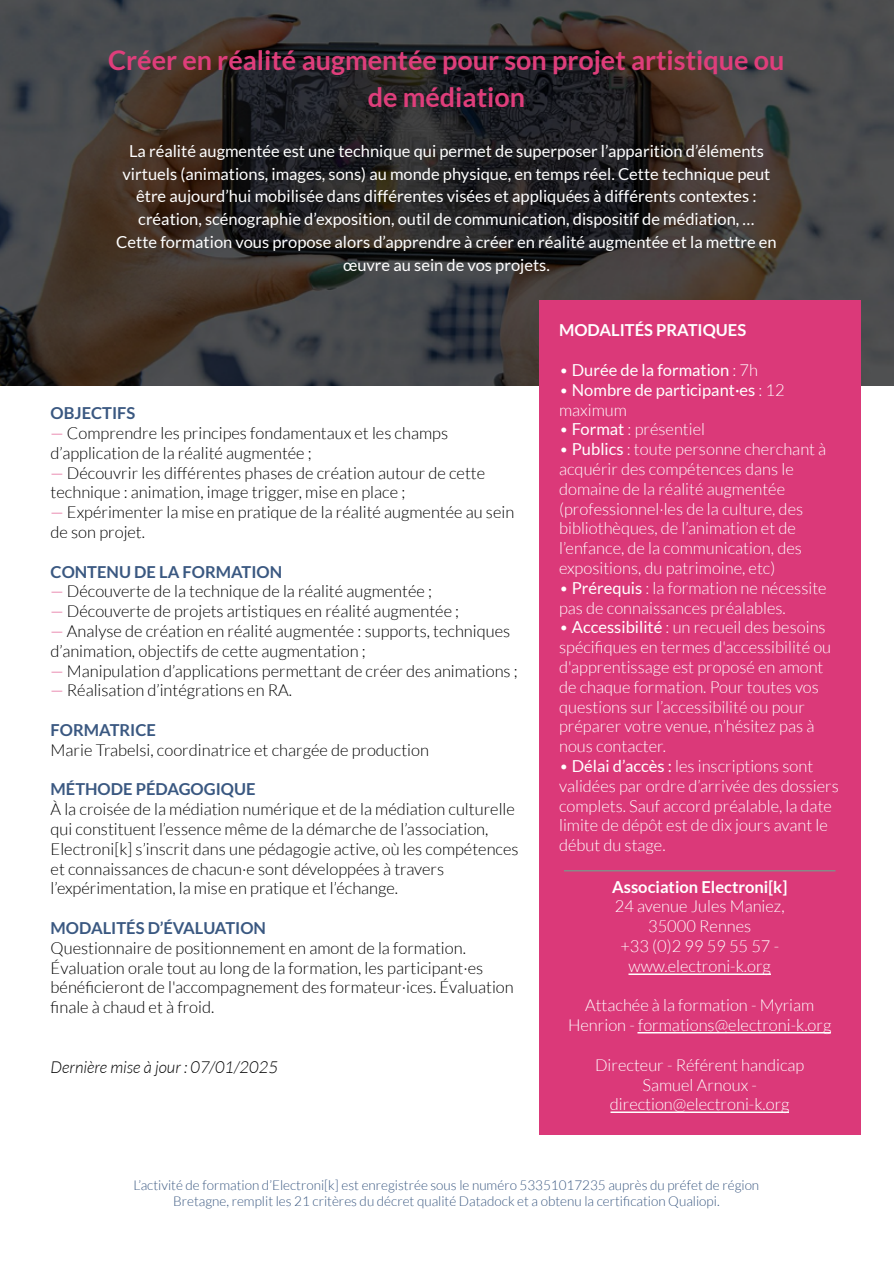
<style>
.page{position:relative;width:894px;height:1263px;background:#fff}
.page>*{position:absolute;margin:0;border:0;box-sizing:border-box;transform-origin:0 0}
.t1{font:700 27px/37.2px "Lato";color:#df3e7b;text-align:center}
.t2{font:300 16.5px/19.8px "Lato";color:#000}
.t3{font:300 16.5px/19.8px "Lato";color:#fff}
.t4{font:16.5px/22.8px "Lato";color:#fff;text-align:center}
.t5{font:700 16.5px "Lato";color:#3a5881}
.t6{font:700 16.5px "Lato";color:#fff}
.t7{font:italic 300 16.5px "Lato";color:#000}
.t8{font:300 13.5px/16.2px "Lato";color:#3a5881;text-align:center}
.s1{color:#db3979}
.s2{font-weight:300}
.s3{font-weight:400}
</style>
<div class="page">
<img style="left:0;top:0;width:894px;height:385px">
<div style="left:539px;top:300px;width:322px;height:835px;background:#db3979"></div>
<hr style="left:564px;top:870px;width:272px;height:2px;background:#888">
<hr style="left:628px;top:974px;width:143px;height:1px;background:#fff">
<hr style="left:638px;top:1032px;width:193px;height:2px;background:#fff">
<hr style="left:610px;top:1111px;width:179px;height:2px;background:#fff">
<h1 class="t1" style="left:108px;top:41px;width:678px">Créer en réalité augmentée pour son projet artistique ou de médiation</h1>
<p class="t4" style="left:116px;top:139px;width:662px">La réalité augmentée est une technique qui permet de superposer l’apparition d’éléments virtuels (animations, images, sons) au monde physique, en temps réel. Cette technique peut être aujourd’hui mobilisée dans différentes visées et appliquées à différents contextes : création, scénographie d’exposition, outil de communication, dispositif de médiation, … Cette formation vous propose alors d’apprendre à créer en réalité augmentée et la mettre en œuvre au sein de vos projets.</p>
<p class="t5" style="left:51px;top:404px;width:86px">OBJECTIFS</p>
<p class="t2" style="left:51px;top:423px;width:399px"><span class="s1">—</span> Comprendre les principes fondamentaux et les champs d’application de la réalité augmentée ;</p>
<p class="t2" style="left:51px;top:463px;width:436px"><span class="s1">—</span> Découvrir les différentes phases de création autour de cette technique : animation, image trigger, mise en place ;</p>
<p class="t2" style="left:51px;top:502px;width:465px"><span class="s1">—</span> Expérimenter la mise en pratique de la réalité augmentée au sein de son projet.</p>
<p class="t5" style="left:51px;top:562px;width:233px">CONTENU DE LA FORMATION</p>
<p class="t2" style="left:51px;top:582px;width:383px"><span class="s1">—</span> Découverte de la technique de la réalité augmentée ;</p>
<p class="t2" style="left:51px;top:601px;width:410px"><span class="s1">—</span> Découverte de projets artistiques en réalité augmentée ;</p>
<p class="t2" style="left:51px;top:621px;width:461px"><span class="s1">—</span> Analyse de création en réalité augmentée : supports, techniques d’animation, objectifs de cette augmentation ;</p>
<p class="t2" style="left:51px;top:661px;width:469px"><span class="s1">—</span> Manipulation d’applications permettant de créer des animations ;</p>
<p class="t2" style="left:51px;top:681px;width:243px"><span class="s1">—</span> Réalisation d’intégrations en RA.</p>
<p class="t5" style="left:51px;top:721px;width:107px">FORMATRICE</p>
<p class="t2" style="left:51px;top:740px;width:380px">Marie Trabelsi, coordinatrice et chargée de production</p>
<p class="t5" style="left:51px;top:780px;width:206px">MÉTHODE PÉDAGOGIQUE</p>
<p class="t2" style="left:51px;top:799px;width:470px">À la croisée de la médiation numérique et de la médiation culturelle qui constituent l’essence même de la démarche de l’association, Electroni[k] s’inscrit dans une pédagogie active, où les compétences et connaissances de chacun·e sont développées à travers l’expérimentation, la mise en pratique et l’échange.</p>
<p class="t5" style="left:51px;top:919px;width:217px">MODALITÉS D’ÉVALUATION</p>
<p class="t2" style="left:51px;top:938px;width:465px">Questionnaire de positionnement en amont de la formation.<br>Évaluation orale tout au long de la formation, les participant·es bénéficieront de l'accompagnement des formateur·ices. Évaluation finale à chaud et à froid.</p>
<p class="t7" style="left:51px;top:1058px;width:229px">Dernière mise à jour : 07/01/2025</p>
<p class="t6" style="left:559px;top:321px;width:189px">MODALITÉS PRATIQUES</p>
<p class="t4" style="left:559px;top:359px;width:201px"><span class="s2">•</span> Durée de la formation <span class="s2">: 7h</span></p>
<p class="t4" style="left:559px;top:380px;width:227px;line-height:19.8px;text-align:left"><span class="s2">•</span> Nombre de participant·es <span class="s2">: 12 maximum</span></p>
<p class="t3" style="left:559px;top:420px;width:148px">• <span class="s3">Format</span> : présentiel</p>
<p class="t3" style="left:559px;top:439px;width:269px">• <span class="s3">Publics</span> : toute personne cherchant à acquérir des compétences dans le domaine de la réalité augmentée (professionnel·les de la culture, des bibliothèques, de l’animation et de l’enfance, de la communication, des expositions, du patrimoine, etc)</p>
<p class="t3" style="left:559px;top:578px;width:269px">• <span class="s3">Prérequis</span> : la formation ne nécessite pas de connaissances préalables.</p>
<p class="t3" style="left:559px;top:618px;width:274px">• <span class="s3">Accessibilité</span> : un recueil des besoins spécifiques en termes d'accessibilité ou d'apprentissage est proposé en amont de chaque formation. Pour toutes vos questions sur l’accessibilité ou pour préparer votre venue, n’hésitez pas à nous contacter.</p>
<p class="t3" style="left:559px;top:756px;width:281px">• <span class="s3">Délai d’accès :</span> les inscriptions sont validées par ordre d’arrivée des dossiers complets. Sauf accord préalable, la date limite de dépôt est de dix jours avant le début du stage.</p>
<p class="t6" style="left:612px;top:877px;width:177px">Association Electroni[k]</p>
<p class="t3" style="left:615px;top:897px;width:171px;text-align:center">24 avenue Jules Maniez,<br>35000 Rennes<br>+33 (0)2 99 59 55 57 - www.electroni-k.org</p>
<p class="t3" style="left:568px;top:996px;width:265px;text-align:center">Attachée à la formation - Myriam<br>Henrion - formations@electroni-k.org</p>
<p class="t3" style="left:595px;top:1055px;width:211px;text-align:center">Directeur - Référent handicap<br>Samuel Arnoux - direction@electroni-k.org</p>
<p class="t8" style="left:134px;top:1177px;width:627px">L’activité de formation d’Electroni[k] est enregistrée sous le numéro 53351017235 auprès du préfet de région<br>Bretagne, remplit les 21 critères du décret qualité Datadock et a obtenu la certification Qualiopi.</p>
</div>
